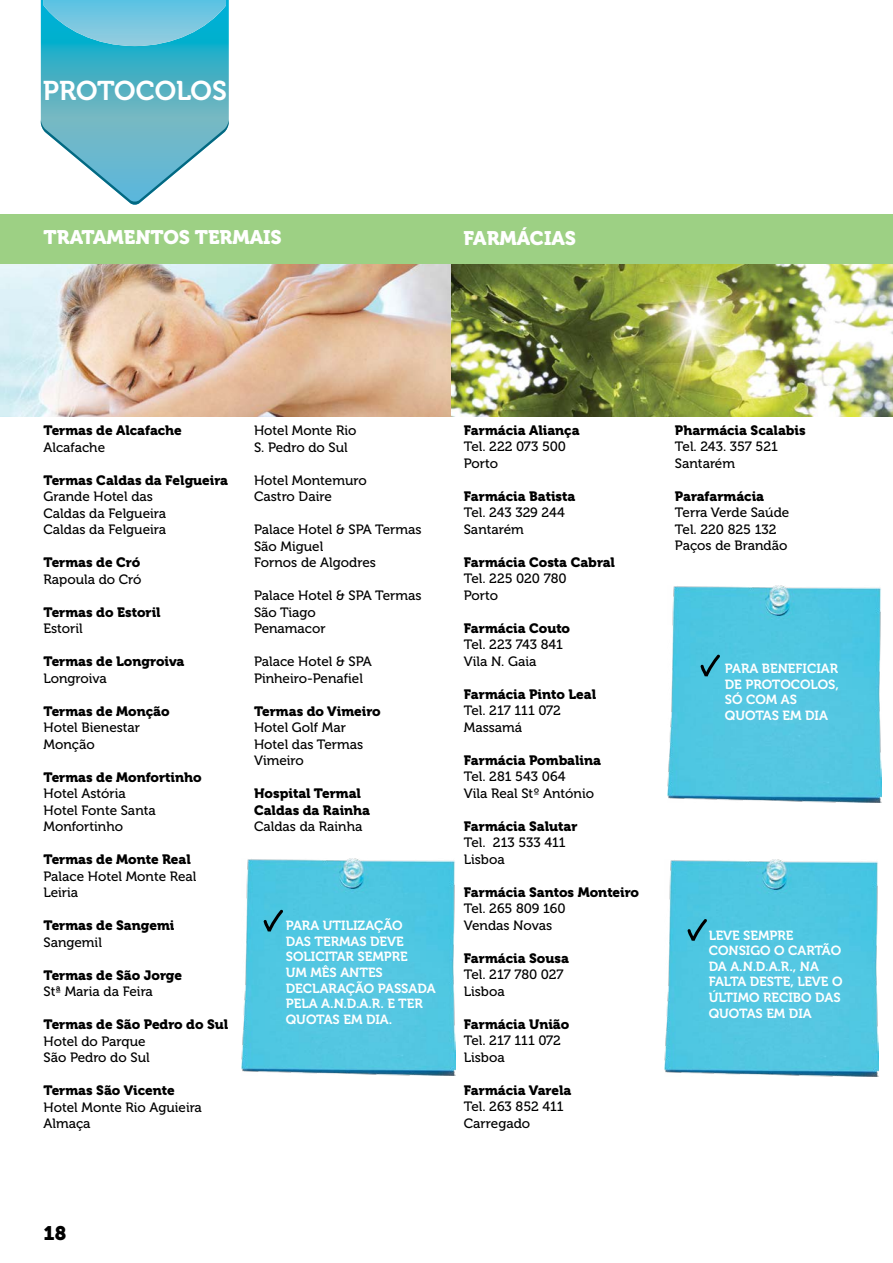
<style>
.page{position:relative;width:893px;height:1263px;background:#fff}
.page>*{position:absolute;margin:0;border:0;box-sizing:border-box;transform-origin:0 0}
.t1{font:27px "Museo 700";letter-spacing:-.005em;color:#fff}
.t2{font:19.5px "Museo 900";color:#fff}
.t3{font:19.5px "Museo 900";color:#000}
.t4{font:13.5px/16.5px "Museo 500";color:#000}
.t5{font:13.5px/16.5px "Museo 900";color:#000}
.t6{font:13.2px/15.6px "Museo 700";color:#fff}
</style>
<div class="page">
<img style="left:451px;top:264px;width:442px;height:153px">
<img style="left:0;top:264px;width:451px;height:152px">
<div style="left:0;top:215px;width:893px;height:49px;background:#9dd084"></div>
<img style="left:241px;top:858px;width:214px;height:217px">
<img style="left:668px;top:585px;width:213px;height:217px">
<img style="left:665px;top:860px;width:213px;height:217px">
<svg style="left:41px;top:0;width:188px;height:205px"></svg>
<img style="left:44px;top:0;width:182px;height:46px">
<svg style="left:700px;top:654px;width:20px;height:22px"></svg>
<svg style="left:687px;top:919px;width:20px;height:22px"></svg>
<svg style="left:263px;top:910px;width:20px;height:21px"></svg>
<h1 class="t1" style="left:43px;top:76px;width:186px">PROTOCOLOS</h1>
<h2 class="t2" style="left:44px;top:226px;width:240px">TRATAMENTOS TERMAIS</h2>
<h2 class="t2" style="left:463px;top:227px;width:114px">FARMÁCIAS</h2>
<p class="t5" style="left:44px;top:422px;width:140px">Termas de Alcafache</p>
<p class="t4" style="left:44px;top:439px;width:63px">Alcafache</p>
<p class="t5" style="left:44px;top:472px;width:186px">Termas Caldas da Felgueira</p>
<p class="t4" style="left:44px;top:488px;width:124px">Grande Hotel das<br>Caldas da Felgueira<br>Caldas da Felgueira</p>
<p class="t5" style="left:44px;top:554px;width:98px">Termas de Cró</p>
<p class="t4" style="left:44px;top:571px;width:100px">Rapoula do Cró</p>
<p class="t5" style="left:44px;top:604px;width:119px">Termas do Estoril</p>
<p class="t4" style="left:44px;top:620px;width:41px">Estoril</p>
<p class="t5" style="left:44px;top:653px;width:142px">Termas de Longroiva</p>
<p class="t4" style="left:44px;top:670px;width:65px">Longroiva</p>
<p class="t5" style="left:44px;top:703px;width:128px">Termas de Monção</p>
<p class="t4" style="left:44px;top:719px;width:98px">Hotel Bienestar<br>Monção</p>
<p class="t5" style="left:44px;top:769px;width:160px">Termas de Monfortinho</p>
<p class="t4" style="left:44px;top:785px;width:114px">Hotel Astória<br>Hotel Fonte Santa<br>Monfortinho</p>
<p class="t5" style="left:44px;top:851px;width:149px">Termas de Monte Real</p>
<p class="t4" style="left:44px;top:868px;width:154px">Palace Hotel Monte Real<br>Leiria</p>
<p class="t5" style="left:44px;top:917px;width:133px">Termas de Sangemi</p>
<p class="t4" style="left:44px;top:934px;width:60px">Sangemil</p>
<p class="t5" style="left:44px;top:967px;width:140px">Termas de São Jorge</p>
<p class="t4" style="left:44px;top:983px;width:111px">Stª Maria da Feira</p>
<p class="t5" style="left:44px;top:1016px;width:186px">Termas de São Pedro do Sul</p>
<p class="t4" style="left:44px;top:1033px;width:108px">Hotel do Parque<br>São Pedro do Sul</p>
<p class="t5" style="left:44px;top:1082px;width:133px">Termas São Vicente</p>
<p class="t4" style="left:44px;top:1099px;width:160px">Hotel Monte Rio Aguieira<br>Almaça</p>
<p class="t4" style="left:254px;top:422px;width:104px">Hotel Monte Rio .S Pedro do Sul</p>
<p class="t4" style="left:254px;top:472px;width:114px">Hotel Montemuro<br>Castro Daire</p>
<p class="t4" style="left:254px;top:521px;width:169px">Palace Hotel &amp; SPA Termas<br>São Miguel<br>Fornos de Algodres</p>
<p class="t4" style="left:254px;top:587px;width:169px">Palace Hotel &amp; SPA Termas<br>São Tiago<br>Penamacor</p>
<p class="t4" style="left:254px;top:653px;width:119px">Palace Hotel &amp; SPA<br>Pinheiro-Penafiel</p>
<p class="t5" style="left:254px;top:703px;width:128px">Termas do Vimeiro</p>
<p class="t4" style="left:254px;top:719px;width:111px">Hotel Golf Mar<br>Hotel das Termas<br>Vimeiro</p>
<p class="t5" style="left:254px;top:785px;width:118px">Hospital Termal<br>Caldas da Rainha</p>
<p class="t4" style="left:254px;top:818px;width:110px">Caldas da Rainha</p>
<p class="t6" style="left:323px;top:918px;width:8px">UTILI</p>
<p class="t6" style="left:358px;top:918px;width:44px">ZAÇÃO</p>
<p class="t6" style="left:286px;top:918px;width:17px">PARA</p>
<p class="t6" style="left:286px;top:934px;width:10px">DAS</p>
<p class="t6" style="left:314px;top:934px;width:10px">TERMAS</p>
<p class="t6" style="left:370px;top:934px;width:10px">DEVE</p>
<p class="t6" style="left:286px;top:949px;width:9px">SOLICITAR</p>
<p class="t6" style="left:310px;top:965px;width:40px">MÊS ANTES</p>
<p class="t6" style="left:357px;top:949px;width:10px">SEMPRE</p>
<p class="t6" style="left:286px;top:965px;width:12px">UM</p>
<p class="t6" style="left:346px;top:980px;width:42px">ÇÃO PASSADA</p>
<p class="t6" style="left:286px;top:980px;width:10px">DECLARA</p>
<p class="t6" style="left:321px;top:996px;width:86px">A N. D. A. R. T E RE.</p>
<p class="t6" style="left:286px;top:996px;width:9px">PELA</p>
<p class="t6" style="left:286px;top:1012px;width:10px">QUOTAS</p>
<p class="t6" style="left:343px;top:1012px;width:11px">EM</p>
<p class="t6" style="left:366px;top:1012px;width:9px">DIA</p>
<p class="t6" style="left:389px;top:1012px;width:5px">.</p>
<p class="t5" style="left:464px;top:422px;width:117px">Farmácia Aliança</p>
<p class="t4" style="left:464px;top:439px;width:104px">Tel. 222 073 500<br>Porto</p>
<p class="t5" style="left:464px;top:488px;width:113px">Farmácia Batista</p>
<p class="t4" style="left:464px;top:505px;width:103px">Tel. 243 329 244<br>Santarém</p>
<p class="t5" style="left:464px;top:554px;width:153px">Farmácia Costa Cabral</p>
<p class="t4" style="left:464px;top:571px;width:104px">Tel. 225 020 780<br>Porto</p>
<p class="t5" style="left:464px;top:620px;width:108px">Farmácia Couto</p>
<p class="t4" style="left:464px;top:637px;width:101px">Tel. 223 743 841<br>Vila N. Gaia</p>
<p class="t5" style="left:464px;top:686px;width:134px">Farmácia Pinto Leal</p>
<p class="t4" style="left:464px;top:703px;width:99px">Tel. 217 111 072<br>Massamá</p>
<p class="t5" style="left:464px;top:752px;width:139px">Farmácia Pombalina</p>
<p class="t4" style="left:464px;top:769px;width:132px">Tel. 281 543 064<br>Vila Real Stº António</p>
<p class="t5" style="left:464px;top:818px;width:115px">Farmácia Salutar</p>
<p class="t4" style="left:493px;top:835px;width:74px">213 533 411</p>
<p class="t4" style="left:464px;top:835px;width:42px">Tel.<br>Lisboa</p>
<p class="t5" style="left:464px;top:884px;width:177px">Farmácia Santos Monteiro</p>
<p class="t4" style="left:464px;top:901px;width:103px">Tel. 265 809 160<br>Vendas Novas</p>
<p class="t5" style="left:464px;top:950px;width:107px">Farmácia Sousa</p>
<p class="t4" style="left:464px;top:967px;width:101px">Tel. 217 780 027<br>Lisboa</p>
<p class="t5" style="left:464px;top:1016px;width:107px">Farmácia União</p>
<p class="t4" style="left:464px;top:1033px;width:99px">Tel. 217 111 072<br>Lisboa</p>
<p class="t5" style="left:464px;top:1082px;width:109px">Farmácia Varela</p>
<p class="t4" style="left:464px;top:1099px;width:101px">Tel. 263 852 411<br>Carregado</p>
<p class="t5" style="left:675px;top:422px;width:132px">Pharmácia Scalabis</p>
<p class="t4" style="left:675px;top:439px;width:104px">Tel. 243. 357 521<br>Santarém</p>
<p class="t5" style="left:675px;top:488px;width:91px">Parafarmácia</p>
<p class="t4" style="left:675px;top:505px;width:116px">Terra Verde Saúde<br>Tel. 220 825 132<br>Paços de Brandão</p>
<p class="t6" style="left:725px;top:661px;width:116px">PARA BENEFICIAR<br>DE PROTOCOLOS,<br>SÓ COM AS<br>QUOTAS EM DIA</p>
<p class="t6" style="left:709px;top:927px;width:135px">LEVE SEMPRE<br>CONSIGO O CARTÃO<br>D A A N. D. A. R. . , N A<br>FALTA DESTE, LEVE O<br>ÚLTIMO RECIBO DAS<br>QUOTAS EM DIA</p>
<h2 class="t3" style="left:44px;top:1222px;width:24px">18</h2>
</div>
